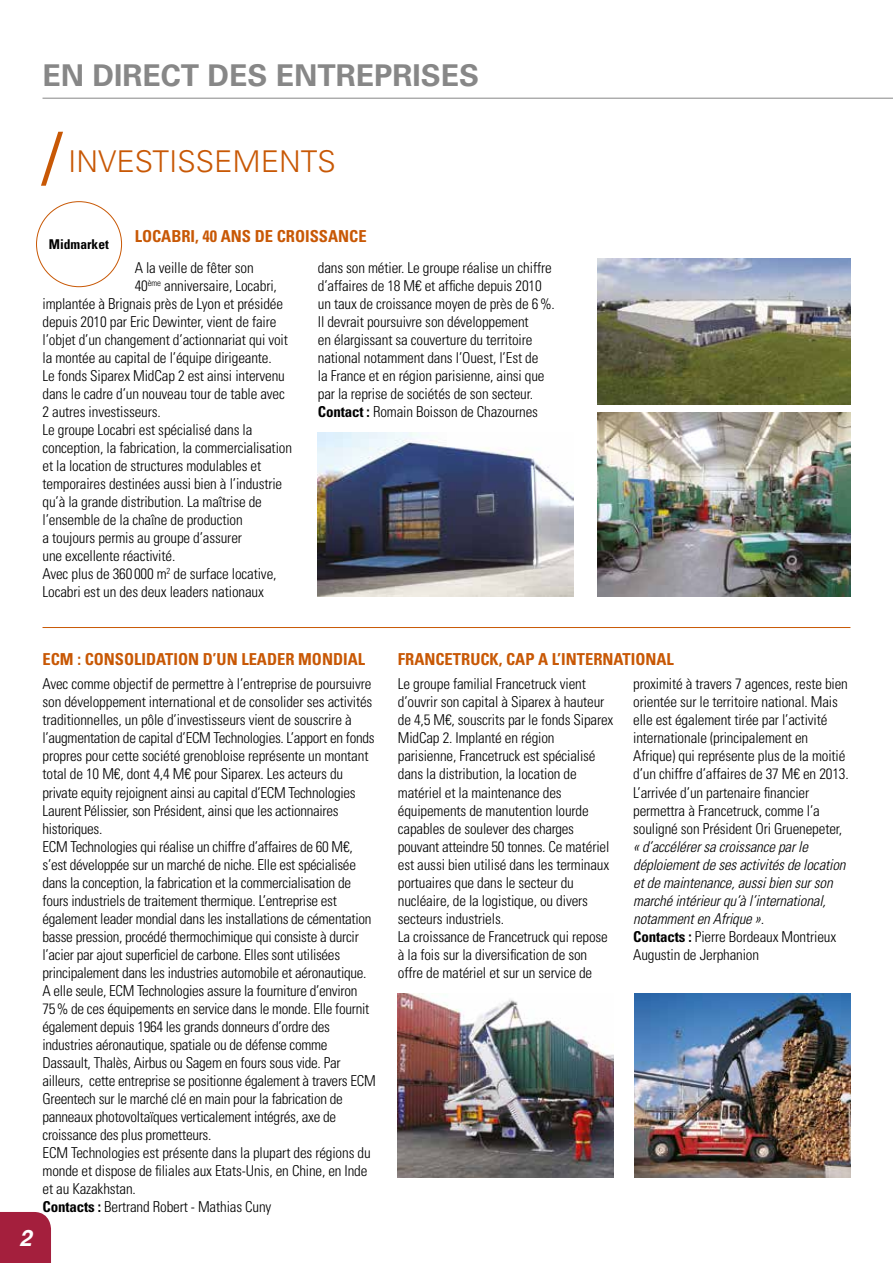
<style>
.page{position:relative;width:893px;height:1263px;background:#fff}
.page>*{position:absolute;margin:0;border:0;box-sizing:border-box;transform-origin:0 0}
.t1{font:73.95px "Univers";color:#c85805}
.t2{font:700 30px "Univers";color:#878787}
.t3{font:300 30px "Univers";color:#c85805}
.t4{font:italic 700 22.5px "Helvetica";color:#fff}
.t5{font:700 condensed 16.5px "Univers LT Std";color:#c85805}
.t6{font:300 condensed 15px/18px "Univers LT Std";letter-spacing:-.01em;color:#000}
.t7{font:italic 300 condensed 15px/18px "Univers LT Std";letter-spacing:-.01em;color:#000}
.t8{font:700 condensed 13.5px "Univers LT Std";color:#000}
.s1{font-weight:700}
.s2{font-weight:700;font-style:normal}
.s3{font-style:normal}
</style>
<div class="page">
<div style="left:0;top:1212px;width:51px;height:51px;background:#a41f3d"></div>
<img style="left:598px;top:258px;width:252px;height:146px">
<img style="left:598px;top:412px;width:252px;height:184px">
<img style="left:635px;top:994px;width:215px;height:184px">
<hr style="left:43px;top:98px;width:850px;height:1px;background:#878787">
<hr style="left:43px;top:627px;width:807px;height:1px;background:#c85805">
<img style="left:398px;top:994px;width:215px;height:184px">
<img style="left:318px;top:432px;width:256px;height:164px">
<h2 class="t2" style="left:43px;top:58px;width:438px">EN DIRECT DES ENTREPRISES</h2>
<h1 class="t1" style="left:42px;top:114px;width:22px">/</h1>
<h2 class="t3" style="left:68px;top:144px;width:269px">INVESTISSEMENTS</h2>
<p class="t8" style="left:49px;top:236px;width:61px">Midmarket</p>
<p class="t5" style="left:135px;top:226px;width:233px">LOCABRI, 40 ANS DE CROISSANCE</p>
<p class="t6" style="left:135px;top:259px;width:120px">A la veille de fêter son</p>
<p class="t6" style="left:135px;top:277px;width:144px">40<sup>ème</sup> anniversaire, Locabri,</p>
<p class="t6" style="left:43px;top:295px;width:242px">implantée à Brignais près de Lyon et présidée</p>
<p class="t6" style="left:43px;top:313px;width:235px">depuis 2010 par Eric Dewinter, vient de faire</p>
<p class="t6" style="left:43px;top:331px;width:247px">l’objet d’un changement d’actionnariat qui voit</p>
<p class="t6" style="left:43px;top:349px;width:231px">la montée au capital de l’équipe dirigeante.</p>
<p class="t6" style="left:43px;top:367px;width:244px">Le fonds Siparex MidCap 2 est ainsi intervenu</p>
<p class="t6" style="left:43px;top:385px;width:244px">dans le cadre d’un nouveau tour de table avec</p>
<p class="t6" style="left:43px;top:403px;width:120px">2 autres investisseurs.</p>
<p class="t6" style="left:43px;top:421px;width:211px">Le groupe Locabri est spécialisé dans la</p>
<p class="t6" style="left:43px;top:439px;width:251px">conception, la fabrication, la commercialisation</p>
<p class="t6" style="left:43px;top:457px;width:220px">et la location de structures modulables et</p>
<p class="t6" style="left:43px;top:475px;width:241px">temporaires destinées aussi bien à l’industrie</p>
<p class="t6" style="left:43px;top:493px;width:221px">qu’à la grande distribution. La maîtrise de</p>
<p class="t6" style="left:43px;top:511px;width:202px">l’ensemble de la chaîne de production</p>
<p class="t6" style="left:43px;top:529px;width:201px">a toujours permis au groupe d’assurer</p>
<p class="t6" style="left:43px;top:547px;width:134px">une excellente réactivité.</p>
<p class="t6" style="left:43px;top:565px;width:235px">Avec plus de 360000 m<sup>2</sup> de surface locative,</p>
<p class="t6" style="left:43px;top:583px;width:223px">Locabri est un des deux leaders nationaux</p>
<p class="t6" style="left:318px;top:259px;width:239px">dans son métier. Le groupe réalise un chiffre d’affaires de 18 M€ et affiche depuis 2010 un taux de croissance moyen de près de 6%.<br>Il devrait poursuivre son développement<br>en élargissant sa couverture du territoire national notamment dans l’Ouest, l’Est de<br>la France et en région parisienne, ainsi que par la reprise de sociétés de son secteur.<br><span class="s1">Contact :</span> Romain Boisson de Chazournes</p>
<p class="t5" style="left:43px;top:648px;width:324px">ECM : CONSOLIDATION D’UN LEADER MONDIAL</p>
<p class="t5" style="left:398px;top:648px;width:278px">FRANCETRUCK, CAP A L’INTERNATIONAL</p>
<h3 class="t4" style="left:19px;top:1219px;width:14px">2</h3>
<p class="t6" style="left:43px;top:675px;width:335px">Avec comme objectif de permettre à l’entreprise de poursuivre son développement international et de consolider ses activités traditionnelles, un pôle d’investisseurs vient de souscrire à l’augmentation de capital d’ECM Technologies. L’apport en fonds propres pour cette société grenobloise représente un montant total de 10 M€, dont 4,4 M€ pour Siparex. Les acteurs du private equity rejoignent ainsi au capital d’ECM Technologies Laurent Pélissier, son Président, ainsi que les actionnaires historiques.<br>ECM Technologies qui réalise un chiffre d’affaires de 60 M€, s’est développée sur un marché de niche. Elle est spécialisée dans la conception, la fabrication et la commercialisation de fours industriels de traitement thermique. L’entreprise est également leader mondial dans les installations de cémentation basse pression, procédé thermochimique qui consiste à durcir l’acier par ajout superficiel de carbone. Elles sont utilisées principalement dans les industries automobile et aéronautique.<br>A elle seule, ECM Technologies assure la fourniture d’environ 75% de ces équipements en service dans le monde. Elle fournit également depuis 1964 les grands donneurs d’ordre des industries aéronautique, spatiale ou de défense comme Dassault, Thalès, Airbus ou Sagem en fours sous vide. Par ailleurs, cette entreprise se positionne également à travers ECM Greentech sur le marché clé en main pour la fabrication de panneaux photovoltaïques verticalement intégrés, axe de croissance des plus prometteurs.<br>ECM Technologies est présente dans la plupart des régions du monde et dispose de filiales aux Etats-Unis, en Chine, en Inde et au Kazakhstan.<br><span class="s1">Contacts :</span> Bertrand Robert - Mathias Cuny</p>
<p class="t6" style="left:398px;top:675px;width:217px">Le groupe familial Francetruck vient d’ouvrir son capital à Siparex à hauteur de 4,5 M€, souscrits par le fonds Siparex MidCap 2. Implanté en région parisienne, Francetruck est spécialisé dans la distribution, la location de matériel et la maintenance des équipements de manutention lourde capables de soulever des charges pouvant atteindre 50 tonnes. Ce matériel est aussi bien utilisé dans les terminaux portuaires que dans le secteur du nucléaire, de la logistique, ou divers secteurs industriels.<br>La croissance de Francetruck qui repose à la fois sur la diversification de son offre de matériel et sur un service de</p>
<p class="t6" style="left:633px;top:675px;width:217px">proximité à travers 7 agences, reste bien orientée sur le territoire national. Mais elle est également tirée par l’activité internationale (principalement en Afrique) qui représente plus de la moitié d’un chiffre d’affaires de 37 M€ en 2013.<br>L’arrivée d’un partenaire financier permettra à Francetruck, comme l’a souligné son Président Ori Gruenepeter,</p>
<p class="t7" style="left:633px;top:837px;width:214px">« d’accélérer sa croissance par le déploiement de ses activités de location et de maintenance, aussi bien sur son marché intérieur qu’à l’international, notamment en Afrique ».<br><span class="s2">Contacts :</span> <span class="s3">Pierre Bordeaux Montrieux Augustin de Jerphanion</span></p>
</div>
